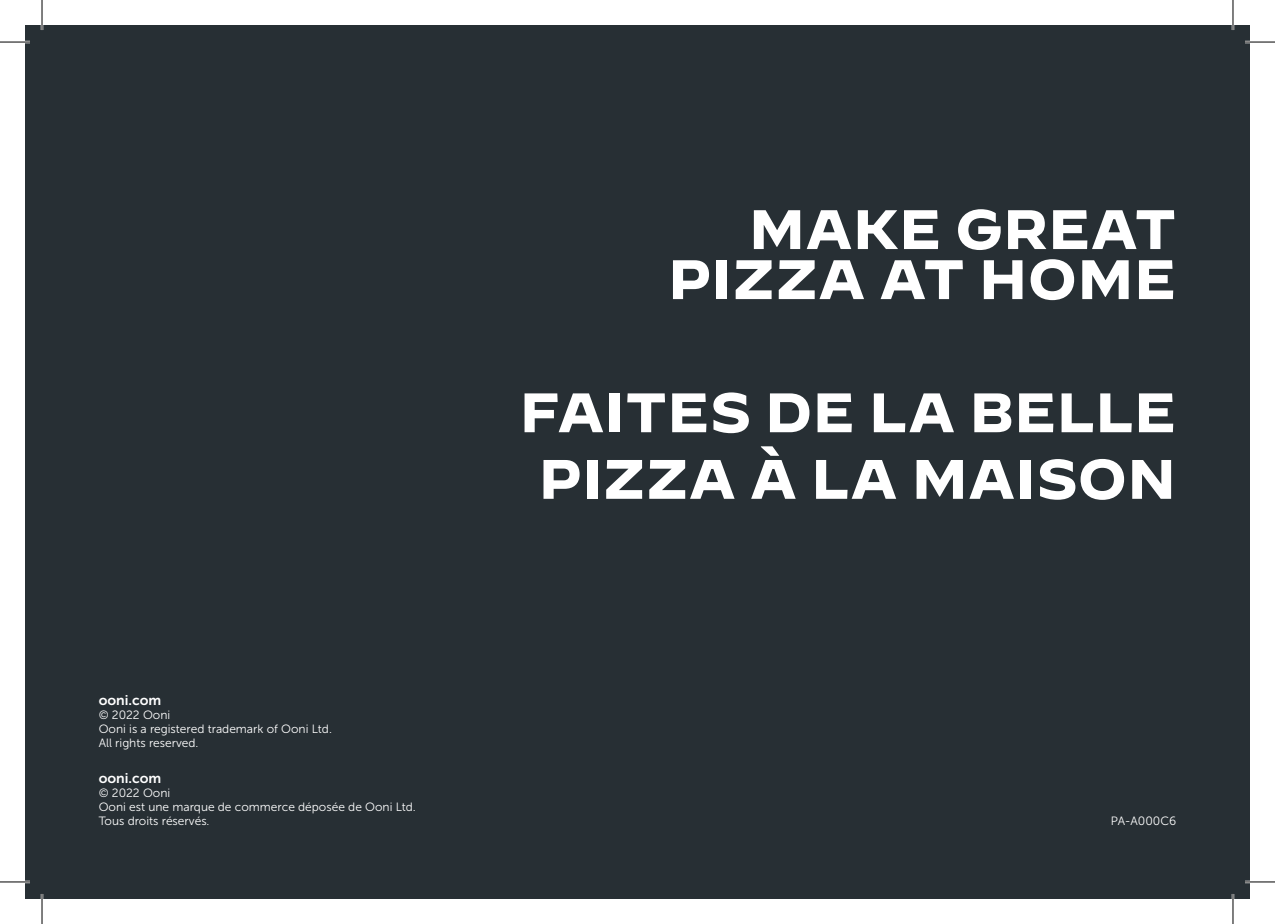
<style>
.page{position:relative;width:1275px;height:924px;background:#fff}
.page>*{position:absolute;margin:0;border:0;box-sizing:border-box;transform-origin:0 0}
.t1{font:700 55.4px/50px "Decimal";color:#fff;text-align:right}
.t2{font:14px "Museo Sans 700";color:#fff}
.t3{font:12px/14px "Museo Sans 300";color:#fff}
</style>
<div class="page">
<div style="left:25px;top:25px;width:1225px;height:873px;background:#272f34"></div>
<hr style="left:0;top:41px;width:30px;height:2px;background:#fff">
<hr style="left:1245px;top:41px;width:30px;height:2px;background:#fff">
<hr style="left:0;top:880px;width:30px;height:2px;background:#fff">
<hr style="left:1245px;top:880px;width:30px;height:2px;background:#fff">
<hr style="left:41px;top:0;width:2px;height:30px;background:#fff">
<hr style="left:41px;top:893px;width:2px;height:30px;background:#fff">
<hr style="left:1231px;top:0;width:3px;height:30px;background:#fff">
<hr style="left:1231px;top:893px;width:3px;height:30px;background:#fff">
<hr style="left:0;top:42px;width:30px;height:1px;background:#000">
<hr style="left:1245px;top:42px;width:30px;height:1px;background:#000">
<hr style="left:0;top:881px;width:30px;height:1px;background:#000">
<hr style="left:1245px;top:881px;width:30px;height:1px;background:#000">
<hr style="left:42px;top:0;width:1px;height:30px;background:#000">
<hr style="left:42px;top:893px;width:1px;height:30px;background:#000">
<hr style="left:1232px;top:0;width:1px;height:30px;background:#000">
<hr style="left:1232px;top:893px;width:1px;height:30px;background:#000">
<p class="t2" style="left:99px;top:692px;width:64px">ooni.com</p>
<p class="t3" style="left:99px;top:707px;width:235px">© 2022 Ooni<br>Ooni is a registered trademark of Ooni Ltd.<br>All rights reserved.</p>
<p class="t2" style="left:99px;top:770px;width:64px">ooni.com</p>
<p class="t3" style="left:99px;top:785px;width:319px">© 2022 Ooni<br>Ooni est une marque de commerce déposée de Ooni Ltd.<br>Tous droits réservés.</p>
<h1 class="t1" style="left:668px;top:205px;width:510px">MAKE GREAT<br>PIZZA AT HOME</h1>
<h1 class="t1" style="left:519px;top:379px;width:658px;line-height:66.6px;text-align:center">FAITES DE LA BELLE<br>PIZZA À LA MAISON</h1>
<p class="t3" style="left:1111px;top:813px;width:67px">PA-A000C6</p>
</div>
